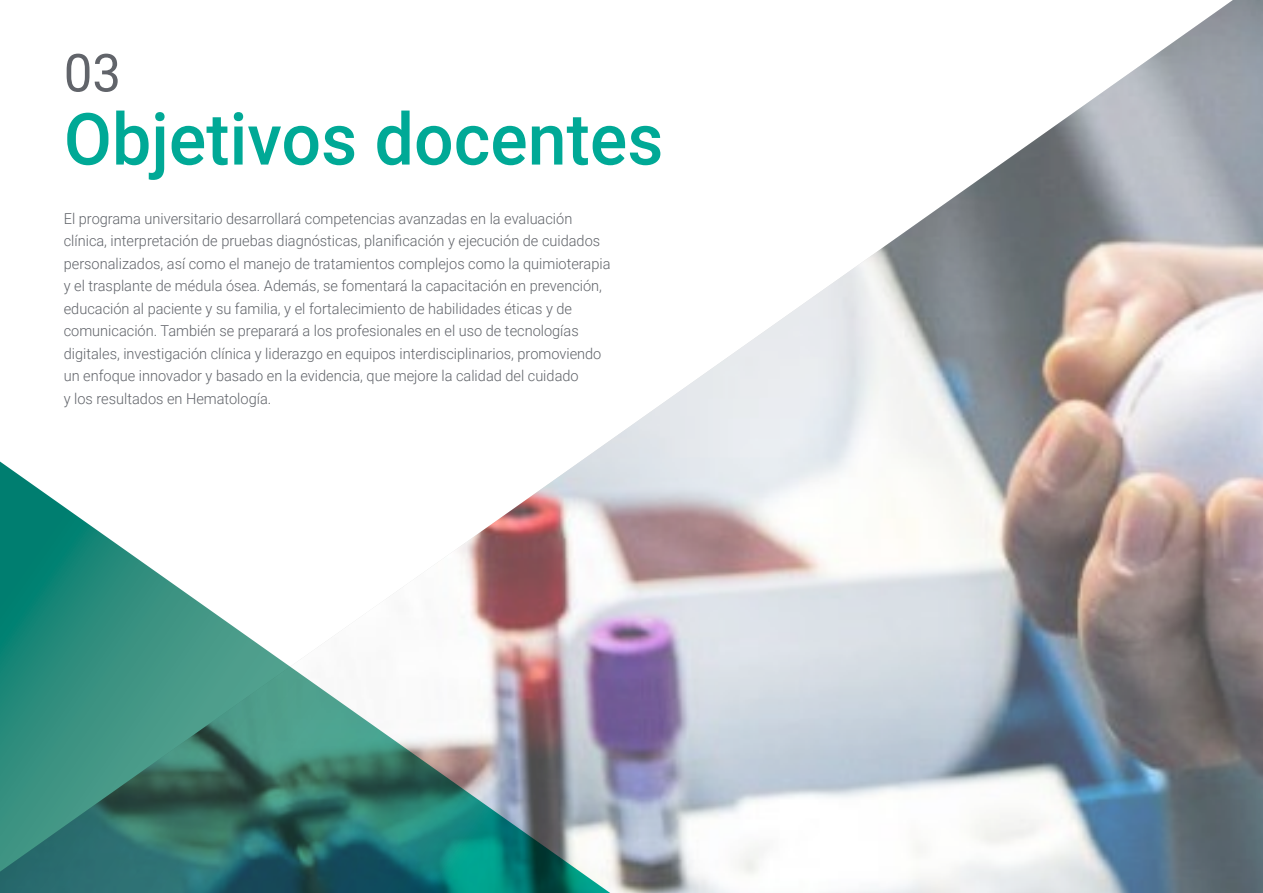
<style>
.page{position:relative;width:1263px;height:893px;background:#fff}
.page>*{position:absolute;margin:0;border:0;box-sizing:border-box;transform-origin:0 0}
.t1{font:500 72px "Roboto";color:#00a996}
.t2{font:52.5px "Roboto";color:#61646a}
.t3{font:300 15px/22.5px "Roboto";color:#61646a}
</style>
<div class="page">
<img style="left:602px;top:0;width:661px;height:893px">
<img style="left:0;top:446px;width:640px;height:447px">
<h2 class="t2" style="left:64px;top:36px;width:59px">03</h2>
<h1 class="t1" style="left:64px;top:89px;width:601px">Objetivos docentes</h1>
<p class="t3" style="left:64px;top:207px;width:548px">El programa universitario desarrollará competencias avanzadas en la evaluación clínica, interpretación de pruebas diagnósticas, planificación y ejecución de cuidados personalizados, así como el manejo de tratamientos complejos como la quimioterapia y el trasplante de médula ósea. Además, se fomentará la capacitación en prevención, educación al paciente y su familia, y el fortalecimiento de habilidades éticas y de comunicación. También se preparará a los profesionales en el uso de tecnologías digitales, investigación clínica y liderazgo en equipos interdisciplinarios, promoviendo un enfoque innovador y basado en la evidencia, que mejore la calidad del cuidado<br>y los resultados en Hematología.</p>
</div>
